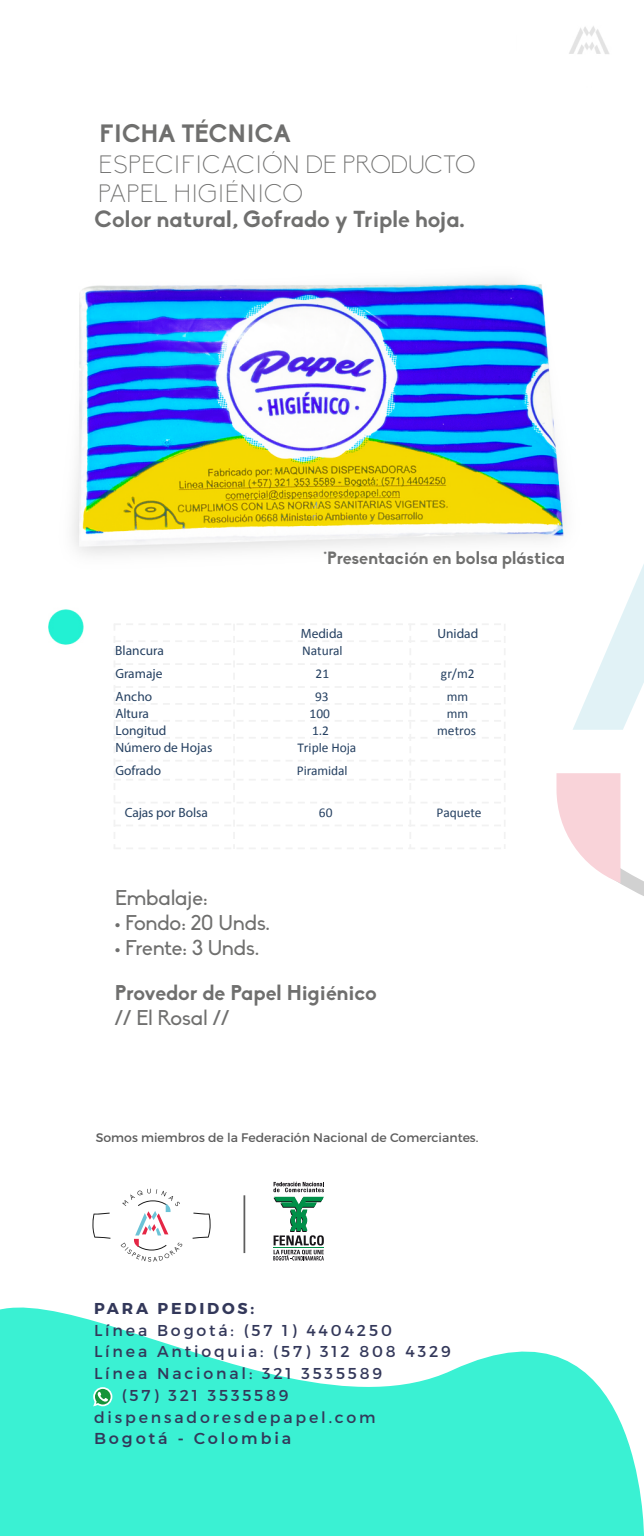
<style>
.page{position:relative;width:644px;height:1536px;background:#fff}
.page>*{position:absolute;margin:0;border:0;box-sizing:border-box;transform-origin:0 0}
.t1{font:300 24.68px/29.6px "Biko";color:#6f6f6e}
.t2{font:700 24.68px "Biko";color:#6f6f6e}
.t3{font:700 22.75px "Biko";color:#6f6f6e}
.t4{font:21px "Biko";color:#6f6f6e}
.t5{font:700 21px "Biko";letter-spacing:-.005em;color:#6f6f6e}
.t6{font:700 17.5px "Biko";color:#6f6f6e}
.t7{font:15.75px "Montserrat";letter-spacing:.18em;color:#33385a}
.t8{font:600 15.75px "Montserrat";letter-spacing:.18em;color:#33385a}
.t9{font:700 15.75px "Montserrat";letter-spacing:.18em;color:#33385a}
.t10{font:700 13.47px "Calibri";color:#254061}
.t11{font:13.47px "Calibri";color:#254061}
.t12{font:12.42px "Montserrat";color:#5d5d5d}
</style>
<div class="page">
<img style="left:48px;top:26px;width:562px;height:619px">
<svg style="left:0;top:1181px;width:643px;height:355px;fill:#3af1d3"></svg>
<svg style="left:572px;top:432px;width:71px;height:298px"></svg>
<svg style="left:556px;top:773px;width:87px;height:123px"></svg>
<svg style="left:113px;top:623px;width:392px;height:226px"></svg>
<hr style="left:243px;top:1195px;width:2px;height:58px;background:#5d5d5d">
<svg style="left:192px;top:1213px;width:18px;height:26px"></svg>
<svg style="left:92px;top:1213px;width:18px;height:26px"></svg>
<svg style="left:121px;top:1189px;width:61px;height:73px"></svg>
<svg style="left:273px;top:1182px;width:51px;height:78px"></svg>
<svg style="left:92px;top:1386px;width:21px;height:21px"></svg>
<h1 class="t2" style="left:100px;top:118px;width:192px">FICHA TÉCNICA</h1>
<h1 class="t1" style="left:98px;top:150px;width:379px">ESPECIFICACIÓN DE PRODUCTO<br>PAPEL HIGIÉNICO</h1>
<h2 class="t3" style="left:95px;top:205px;width:371px">Color natural, Gofrado y Triple hoja.</h2>
<p class="t6" style="left:323px;top:547px;width:243px">*Presentación en bolsa plástica</p>
<p class="t10" style="left:300px;top:625px;width:44px">Medida</p>
<p class="t10" style="left:437px;top:625px;width:42px">Unidad</p>
<p class="t10" style="left:115px;top:642px;width:50px">Blancura</p>
<p class="t11" style="left:302px;top:642px;width:42px">Natural</p>
<p class="t10" style="left:115px;top:665px;width:49px">Gramaje</p>
<p class="t11" style="left:315px;top:665px;width:15px">21</p>
<p class="t11" style="left:440px;top:665px;width:35px">gr/m2</p>
<p class="t10" style="left:115px;top:688px;width:38px">Ancho</p>
<p class="t11" style="left:315px;top:688px;width:15px">93</p>
<p class="t11" style="left:446px;top:688px;width:23px">mm</p>
<p class="t10" style="left:115px;top:705px;width:35px">Altura</p>
<p class="t11" style="left:309px;top:705px;width:22px">100</p>
<p class="t11" style="left:446px;top:705px;width:23px">mm</p>
<p class="t10" style="left:115px;top:722px;width:53px">Longitud</p>
<p class="t11" style="left:312px;top:722px;width:18px">1.2</p>
<p class="t11" style="left:437px;top:722px;width:40px">metros</p>
<p class="t10" style="left:115px;top:739px;width:98px">Número de Hojas</p>
<p class="t11" style="left:297px;top:739px;width:60px">Triple Hoja</p>
<p class="t10" style="left:115px;top:762px;width:47px">Gofrado</p>
<p class="t11" style="left:297px;top:762px;width:52px">Piramidal</p>
<p class="t10" style="left:125px;top:804px;width:85px">Cajas por Bolsa</p>
<p class="t11" style="left:319px;top:804px;width:15px">60</p>
<p class="t11" style="left:436px;top:804px;width:46px">Paquete</p>
<h3 class="t4" style="left:115px;top:886px;width:94px">Embalaje:</h3>
<h3 class="t4" style="left:115px;top:911px;width:156px">• Fondo: 20 Unds.</h3>
<h3 class="t4" style="left:115px;top:936px;width:146px">• Frente: 3 Unds.</h3>
<h3 class="t5" style="left:115px;top:980px;width:263px">Provedor de Papel Higiénico</h3>
<h3 class="t4" style="left:115px;top:1006px;width:116px">// El Rosal //</h3>
<p class="t12" style="left:96px;top:1129px;width:384px">Somos miembros de la Federación Nacional de Comerciantes.</p>
<p class="t9" style="left:94px;top:1298px;width:162px">PARA PEDIDOS:</p>
<p class="t7" style="left:94px;top:1320px;width:299px">Línea Bogotá: (57 1) 4404250</p>
<p class="t7" style="left:94px;top:1342px;width:358px">Línea Antioquia: (57) 312 808 4329</p>
<p class="t7" style="left:94px;top:1364px;width:289px">Línea Nacional: 321 3535589</p>
<p class="t7" style="left:122px;top:1386px;width:168px">(57) 321 3535589</p>
<p class="t7" style="left:94px;top:1407px;width:283px">dispensadoresdepapel.com</p>
<p class="t8" style="left:94px;top:1429px;width:199px">Bogotá - Colombia</p>
</div>
